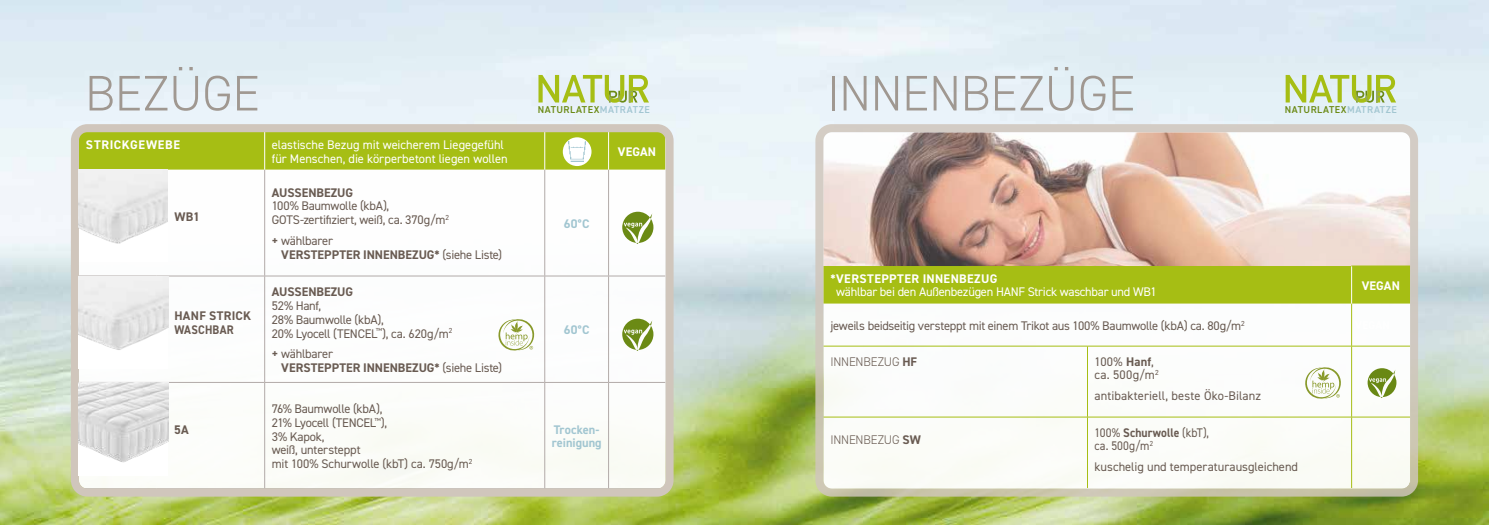
<style>
.page{position:relative;width:1489px;height:525px;background:#fff}
.page>*{position:absolute;margin:0;border:0;box-sizing:border-box;transform-origin:0 0}
.t1{font:300 50px "DIN2014";color:#a09891}
.t2{font:12.5px/13.8px "DIN2014";letter-spacing:-.015em;color:#695b52}
.t3{font:700 12.5px/13.8px "DIN2014";letter-spacing:.005em;color:#695b52}
.t4{font:12.5px/13.8px "DIN2014";letter-spacing:-.005em;color:#fff}
.t5{font:700 12.5px "DIN2014";letter-spacing:.035em;color:#fff}
.t6{font:12.5px "DIN2014";letter-spacing:.005em;color:#695b52}
.t7{font:12.5px/13.8px "DIN2014";letter-spacing:.015em;color:#695b52;scale:.93 1}
.t8{font:700 12.5px/13.8px "DIN2014";letter-spacing:.005em;color:#a2c6d1}
.t9{font:300 12.5px "DIN2014";letter-spacing:-.015em;color:#695b52}
.t10{font:12.5px/13.8px "DIN2014";letter-spacing:.025em;color:#695b52}
.t11{font:600 10px "DIN2014";letter-spacing:.055em;color:#6b8a15}
.s1{color:#a2c6d1}
.s2{font-weight:400}
.s3{font-weight:700}
</style>
<div class="page">
<img style="left:0;top:0;width:1488px;height:524px">
<div style="left:79px;top:132px;width:586px;height:356px;background:#fff;border-radius:9px"></div>
<div style="left:823px;top:132px;width:587px;height:356px;background:#fff;border-radius:9px"></div>
<div style="left:80px;top:133px;width:584px;height:36px;background:#a6be14"></div>
<hr style="left:264px;top:169px;width:1px;height:106px;background:#b2aaa8">
<hr style="left:544px;top:169px;width:1px;height:106px;background:#b2aaa8">
<hr style="left:608px;top:169px;width:1px;height:106px;background:#b2aaa8">
<hr style="left:264px;top:276px;width:1px;height:106px;background:#b2aaa8">
<hr style="left:544px;top:276px;width:1px;height:106px;background:#b2aaa8">
<hr style="left:608px;top:276px;width:1px;height:106px;background:#b2aaa8">
<hr style="left:264px;top:382px;width:1px;height:106px;background:#b2aaa8">
<hr style="left:544px;top:382px;width:1px;height:106px;background:#b2aaa8">
<hr style="left:608px;top:382px;width:1px;height:106px;background:#b2aaa8">
<hr style="left:264px;top:132px;width:1px;height:37px;background:#fff">
<hr style="left:544px;top:132px;width:1px;height:37px;background:#fff">
<hr style="left:608px;top:132px;width:1px;height:37px;background:#fff">
<hr style="left:79px;top:275px;width:77px;height:1px;background:#b2aaa8">
<hr style="left:156px;top:275px;width:109px;height:1px;background:#b2aaa8">
<hr style="left:265px;top:275px;width:279px;height:1px;background:#b2aaa8">
<hr style="left:544px;top:275px;width:64px;height:1px;background:#b2aaa8">
<hr style="left:608px;top:275px;width:57px;height:1px;background:#b2aaa8">
<hr style="left:156px;top:382px;width:109px;height:1px;background:#b2aaa8">
<hr style="left:265px;top:382px;width:279px;height:1px;background:#b2aaa8">
<hr style="left:544px;top:382px;width:64px;height:1px;background:#b2aaa8">
<hr style="left:608px;top:382px;width:57px;height:1px;background:#b2aaa8">
<div style="left:71px;top:124px;width:602px;height:372px;border:8px solid #d0c6bc;border-radius:13px"></div>
<img style="left:824px;top:133px;width:584px;height:133px">
<div style="left:824px;top:266px;width:584px;height:37px;background:#a6be14"></div>
<hr style="left:1351px;top:303px;width:1px;height:42px;background:#a6be14">
<hr style="left:823px;top:345px;width:264px;height:1px;background:#a6be14">
<hr style="left:1087px;top:345px;width:264px;height:1px;background:#a6be14">
<hr style="left:1087px;top:346px;width:1px;height:70px;background:#a6be14">
<hr style="left:1351px;top:345px;width:58px;height:1px;background:#a6be14">
<hr style="left:1351px;top:346px;width:1px;height:70px;background:#a6be14">
<hr style="left:823px;top:416px;width:264px;height:1px;background:#a6be14">
<hr style="left:1087px;top:416px;width:264px;height:1px;background:#a6be14">
<hr style="left:1087px;top:417px;width:1px;height:70px;background:#a6be14">
<hr style="left:1351px;top:416px;width:58px;height:1px;background:#a6be14">
<hr style="left:1351px;top:417px;width:1px;height:70px;background:#a6be14">
<hr style="left:1351px;top:265px;width:58px;height:1px;background:#a6be14">
<hr style="left:1351px;top:266px;width:1px;height:37px;background:#fff">
<svg style="left:622px;top:211px;width:31px;height:33px"></svg>
<svg style="left:622px;top:318px;width:31px;height:33px"></svg>
<div style="left:815px;top:124px;width:602px;height:372px;border:8px solid #d0c6bc;border-radius:13px"></div>
<svg style="left:1285px;top:75px;width:110px;height:28px;background:#c5d791"></svg>
<svg style="left:538px;top:75px;width:111px;height:28px;background:#c8d893"></svg>
<img style="left:79px;top:382px;width:89px;height:93px">
<img style="left:79px;top:169px;width:88px;height:93px">
<img style="left:79px;top:276px;width:89px;height:92px">
<svg style="left:563px;top:137px;width:28px;height:29px"></svg>
<img style="left:569px;top:142px;width:16px;height:19px">
<svg style="left:1305px;top:367px;width:35px;height:31px"></svg>
<svg style="left:1367px;top:368px;width:29px;height:30px"></svg>
<svg style="left:498px;top:319px;width:36px;height:31px"></svg>
<h1 class="t1" style="left:85px;top:67px;width:176px">BEZÜGE</h1>
<h1 class="t1" style="left:826px;top:67px;width:310px">INNENBEZÜGE</h1>
<p class="t5" style="left:86px;top:140px;width:95px">STRICKGEWEBE</p>
<p class="t4" style="left:272px;top:138px;width:237px">elastische Bezug mit weicherem Liegegefühl für Menschen, die körperbetont liegen wollen</p>
<p class="t5" style="left:617px;top:147px;width:40px">VEGAN</p>
<p class="t11" style="left:537px;top:104px;width:113px">NATURLATEX<span class="s1">MATRATZE</span></p>
<p class="t11" style="left:1284px;top:104px;width:113px">NATURLATEX<span class="s1">MATRATZE</span></p>
<p class="t3" style="left:174px;top:211px;width:27px">WB1</p>
<p class="t3" style="left:174px;top:310px;width:78px">HANF STRICK<br>WASCHBAR</p>
<p class="t3" style="left:174px;top:423px;width:16px">5A</p>
<p class="t3" style="left:272px;top:186px;width:83px">AUSSENBEZUG</p>
<p class="t2" style="left:272px;top:199px;width:179px">100% Baumwolle (kbA),<br>GOTS-zertifiziert, weiß, ca. 370g/m<sup>2</sup></p>
<p class="t3" style="left:281px;top:235px;width:222px;text-indent:-9px">+ <span class="s2">wählbarer<br></span>VERSTEPPTER INNENBEZUG* <span class="s2">(siehe Liste)</span></p>
<p class="t3" style="left:272px;top:286px;width:83px">AUSSENBEZUG</p>
<p class="t2" style="left:272px;top:299px;width:182px">52% Hanf,<br>28% Baumwolle (kbA),<br>20% Lyocell (TENCEL<sup>™</sup>), ca. 620g/m<sup>2</sup></p>
<p class="t3" style="left:281px;top:348px;width:222px;text-indent:-9px">+ <span class="s2">wählbarer<br></span>VERSTEPPTER INNENBEZUG* <span class="s2">(siehe Liste)</span></p>
<p class="t2" style="left:272px;top:401px;width:202px">76% Baumwolle (kbA),<br>21% Lyocell (TENCEL<sup>™</sup>),<br>3% Kapok,<br>weiß, untersteppt<br>mit 100% Schurwolle (kbT) ca. 750g/m<sup>2</sup></p>
<p class="t8" style="left:564px;top:217px;width:27px">60°C</p>
<p class="t8" style="left:564px;top:324px;width:27px">60°C</p>
<p class="t8" style="left:551px;top:423px;width:51px">Trocken&shy;reinigung</p>
<p class="t5" style="left:830px;top:274px;width:168px">* VERSTEPPTER INNENBEZUG</p>
<p class="t4" style="left:836px;top:285px;width:322px">wählbar bei den Außenbezügen HANF Strick waschbar und WB1</p>
<p class="t2" style="left:830px;top:318px;width:415px">jeweils beidseitig versteppt mit einem Trikot aus 100% Baumwolle (kbA) ca. 80g/m<sup>2</sup></p>
<p class="t9" style="left:830px;top:355px;width:88px">INNENBEZUG <span class="s3">HF</span></p>
<p class="t10" style="left:1094px;top:354px;width:66px">100% <span class="s3">Hanf</span>, ca. 500g/m<sup>2</sup></p>
<p class="t6" style="left:1094px;top:389px;width:168px">antibakteriell, beste Öko-Bilanz</p>
<p class="t9" style="left:830px;top:432px;width:92px">INNENBEZUG <span class="s3">SW</span></p>
<p class="t7" style="left:1094px;top:425px;width:125px">100% <span class="s3">Schurwolle</span> (kbT), ca. 500g/m<sup>2</sup></p>
<p class="t2" style="left:1094px;top:459px;width:205px">kuschelig und temperaturausgleichend</p>
<p class="t5" style="left:1361px;top:281px;width:40px">VEGAN</p>
</div>
